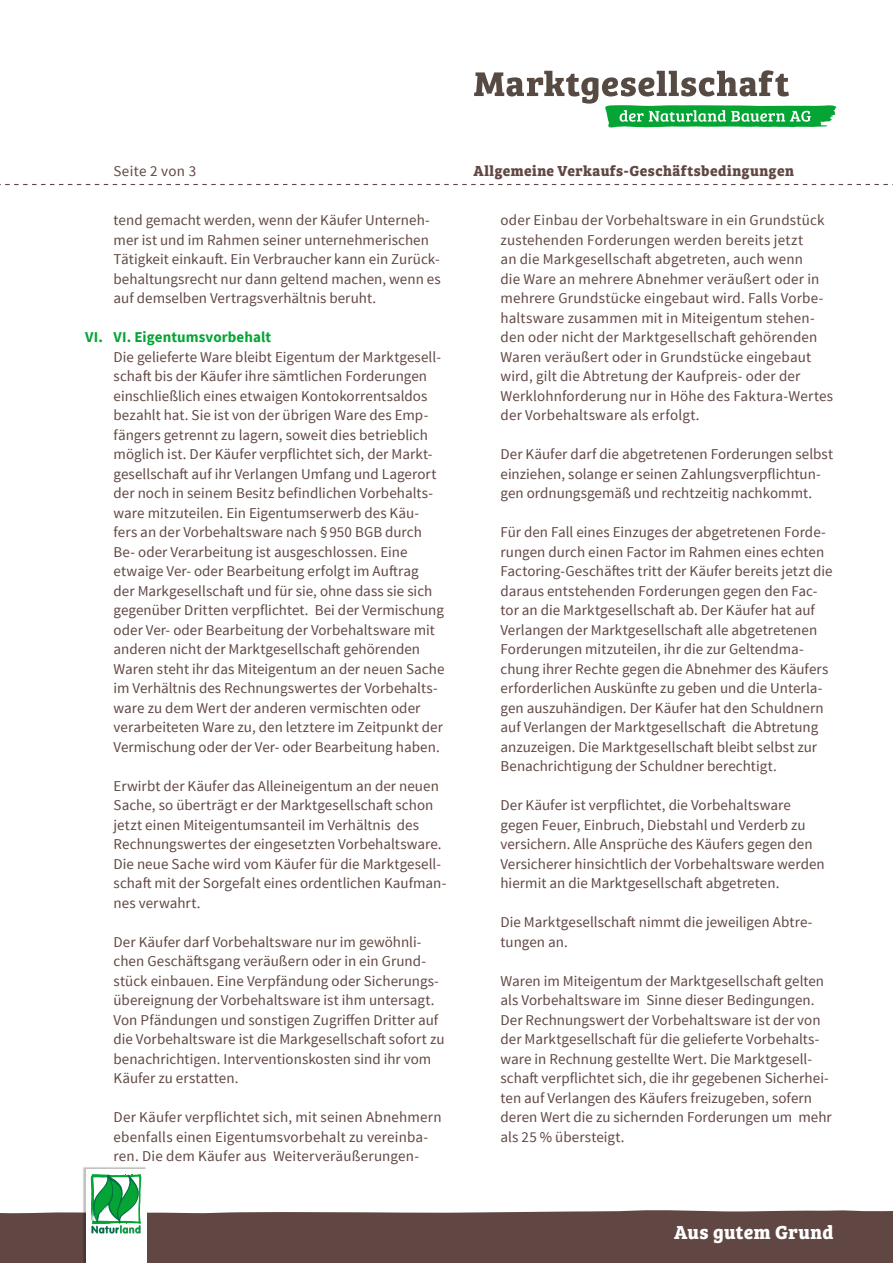
<style>
.page{position:relative;width:893px;height:1263px;background:#fff}
.page>*{position:absolute;margin:0;border:0;box-sizing:border-box;transform-origin:0 0}
.t1{font:700 19.5px "Bree Serif";letter-spacing:.015em;color:#fff}
.t2{font:15px/19.5px "Source Sans Pro";letter-spacing:.005em;color:#614743}
.t3{font:700 15px "Bree Serif";letter-spacing:.03em;color:#614743}
.t4{font:700 15px "Source Sans Pro";letter-spacing:.005em;color:#05a535}
</style>
<div class="page">
<div style="left:0;top:1210px;width:893px;height:53px;background:#614743"></div>
<svg style="left:474px;top:70px;width:362px;height:57px"></svg>
<img style="left:83px;top:1167px;width:64px;height:96px">
<div style="left:86px;top:1169px;width:60px;height:94px;background:#fff"></div>
<svg style="left:91px;top:1174px;width:51px;height:59px"></svg>
<svg style="left:0;top:184px;width:893px;height:1px"></svg>
<p class="t2" style="left:113px;top:161px;width:84px">Seite 2 von 3</p>
<p class="t3" style="left:473px;top:159px;width:322px">Allgemeine Verkaufs-Geschäftsbedingungen</p>
<p class="t2" style="left:114px;top:211px;width:329px">tend gemacht werden, wenn der Käufer Unterneh&shy;mer ist und im Rahmen seiner unternehmerischen Tätigkeit einkauft. Ein Verbraucher kann ein Zurück&shy;behaltungsrecht nur dann geltend machen, wenn es auf demselben Vertragsverhältnis beruht.</p>
<p class="t4" style="left:85px;top:327px;width:188px">VI. VI. Eigentumsvorbehalt</p>
<p class="t2" style="left:114px;top:347px;width:332px">Die gelieferte Ware bleibt Eigentum der Marktgesell&shy;schaft bis der Käufer ihre sämtlichen Forderungen einschließlich eines etwaigen Kontokorrentsaldos bezahlt hat. Sie ist von der übrigen Ware des Emp&shy;fängers getrennt zu lagern, soweit dies betrieblich möglich ist. Der Käufer verpflichtet sich, der Markt&shy;gesellschaft auf ihr Verlangen Umfang und Lagerort der noch in seinem Besitz befindlichen Vorbehalts&shy;ware mitzuteilen. Ein Eigentumserwerb des Käu&shy;fers an der Vorbehaltsware nach § 950 BGB durch Be- oder Verarbeitung ist ausgeschlossen. Eine etwaige Ver- oder Bearbeitung erfolgt im Auftrag<br>der Markgesellschaft und für sie, ohne dass sie sich gegenüber Dritten verpflichtet. Bei der Vermischung oder Ver- oder Bearbeitung der Vorbehaltsware mit anderen nicht der Marktgesellschaft gehörenden Waren steht ihr das Miteigentum an der neuen Sache im Verhältnis des Rechnungswertes der Vorbehalts&shy;ware zu dem Wert der anderen vermischten oder verarbeiteten Ware zu, den letztere im Zeitpunkt der Vermischung oder der Ver- oder Bearbeitung haben.</p>
<p class="t2" style="left:114px;top:776px;width:334px">Erwirbt der Käufer das Alleineigentum an der neuen Sache, so überträgt er der Marktgesellschaft schon jetzt einen Miteigentumsanteil im Verhältnis des Rechnungswertes der eingesetzten Vorbehaltsware.<br>Die neue Sache wird vom Käufer für die Marktgesell&shy;schaft mit der Sorgefalt eines ordentlichen Kaufman&shy;nes verwahrt.</p>
<p class="t2" style="left:114px;top:932px;width:333px">Der Käufer darf Vorbehaltsware nur im gewöhnli&shy;chen Geschäftsgang veräußern oder in ein Grund&shy;stück einbauen. Eine Verpfändung oder Sicherungs&shy;übereignung der Vorbehaltsware ist ihm untersagt.<br>Von Pfändungen und sonstigen Zugriffen Dritter auf die Vorbehaltsware ist die Markgesellschaft sofort zu benachrichtigen. Interventionskosten sind ihr vom Käufer zu erstatten.</p>
<p class="t2" style="left:114px;top:1108px;width:330px">Der Käufer verpflichtet sich, mit seinen Abnehmern ebenfalls einen Eigentumsvorbehalt zu vereinba&shy;ren. Die dem Käufer aus Weiterveräußerungen-</p>
<p class="t2" style="left:500px;top:211px;width:334px">oder Einbau der Vorbehaltsware in ein Grundstück zustehenden Forderungen werden bereits jetzt<br>an die Markgesellschaft abgetreten, auch wenn<br>die Ware an mehrere Abnehmer veräußert oder in mehrere Grundstücke eingebaut wird. Falls Vorbe&shy;haltsware zusammen mit in Miteigentum stehen&shy;den oder nicht der Marktgesellschaft gehörenden Waren veräußert oder in Grundstücke eingebaut wird, gilt die Abtretung der Kaufpreis- oder der Werklohnforderung nur in Höhe des Faktura-Wertes der Vorbehaltsware als erfolgt.</p>
<p class="t2" style="left:500px;top:445px;width:334px">Der Käufer darf die abgetretenen Forderungen selbst einziehen, solange er seinen Zahlungsverpflichtun&shy;gen ordnungsgemäß und rechtzeitig nachkommt.</p>
<p class="t2" style="left:500px;top:523px;width:334px">Für den Fall eines Einzuges der abgetretenen Forde&shy;rungen durch einen Factor im Rahmen eines echten Factoring-Geschäftes tritt der Käufer bereits jetzt die daraus entstehenden Forderungen gegen den Fac&shy;tor an die Marktgesellschaft ab. Der Käufer hat auf Verlangen der Marktgesellschaft alle abgetretenen Forderungen mitzuteilen, ihr die zur Geltendma&shy;chung ihrer Rechte gegen die Abnehmer des Käufers erforderlichen Auskünfte zu geben und die Unterla&shy;gen auszuhändigen. Der Käufer hat den Schuldnern auf Verlangen der Marktgesellschaft die Abtretung anzuzeigen. Die Marktgesellschaft bleibt selbst zur Benachrichtigung der Schuldner berechtigt.</p>
<p class="t2" style="left:500px;top:796px;width:326px">Der Käufer ist verpflichtet, die Vorbehaltsware gegen Feuer, Einbruch, Diebstahl und Verderb zu versichern. Alle Ansprüche des Käufers gegen den Versicherer hinsichtlich der Vorbehaltsware werden hiermit an die Marktgesellschaft abgetreten.</p>
<p class="t2" style="left:500px;top:913px;width:314px">Die Marktgesellschaft nimmt die jeweiligen Abtre&shy;tungen an.</p>
<p class="t2" style="left:500px;top:971px;width:333px">Waren im Miteigentum der Marktgesellschaft gelten als Vorbehaltsware im Sinne dieser Bedingungen.<br>Der Rechnungswert der Vorbehaltsware ist der von der Marktgesellschaft für die gelieferte Vorbehalts&shy;ware in Rechnung gestellte Wert. Die Marktgesell&shy;schaft verpflichtet sich, die ihr gegebenen Sicherhei&shy;ten auf Verlangen des Käufers freizugeben, sofern deren Wert die zu sichernden Forderungen um mehr als 25 % übersteigt.</p>
<h1 class="t1" style="left:674px;top:1217px;width:161px">Aus gutem Grund</h1>
</div>
